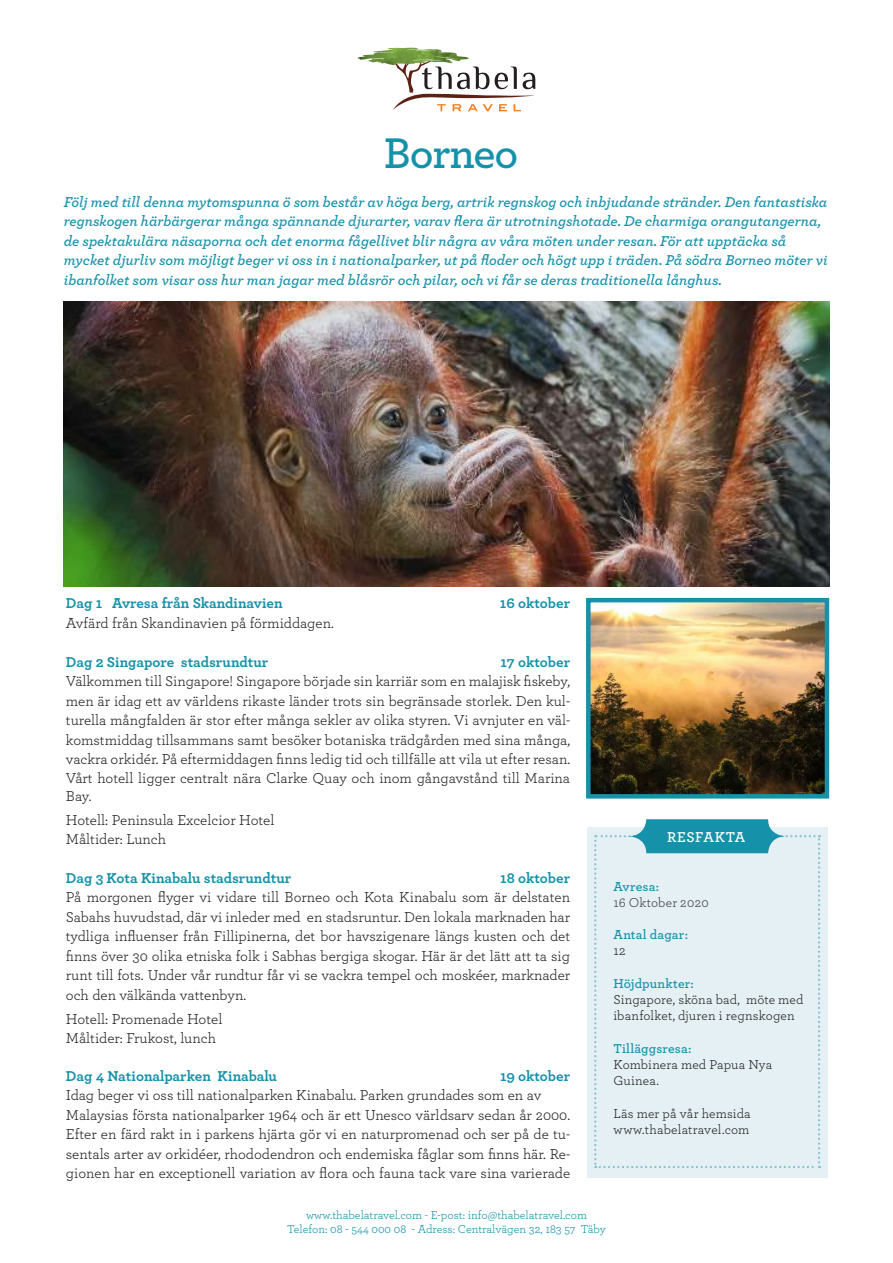
<style>
.page{position:relative;width:893px;height:1263px;background:#fff}
.page>*{position:absolute;margin:0;border:0;box-sizing:border-box;transform-origin:0 0}
.t1{font:600 45px "Archer Pro";letter-spacing:-.025em;color:#1591aa}
.t2{font:15px/19.5px "Archer Pro";color:#231f20}
.t3{font:italic 600 15px/19.5px "Archer Pro";color:#1591aa}
.t4{font:700 15px "Archer Pro";color:#1591aa}
.t5{font:600 15px "Archer Pro";letter-spacing:.04em;color:#fff}
.t6{font:13.5px/16.2px "Archer Pro";letter-spacing:.01em;color:#231f20}
.t7{font:600 13.5px "Archer Pro";letter-spacing:.01em;color:#1591aa}
.t8{font:13.5px "Archer Pro";letter-spacing:.01em;color:#3e3e3f}
.t9{font:12px/14.4px "Archer Pro";color:#1591aa;text-align:center}
</style>
<div class="page">
<img style="left:64px;top:302px;width:765px;height:285px">
<div style="left:587px;top:828px;width:241px;height:350px;background:#e5f0f4"></div>
<svg style="left:594px;top:819px;width:226px;height:349px"></svg>
<img style="left:591px;top:603px;width:233px;height:190px">
<div style="left:586px;top:598px;width:243px;height:200px;border:4px solid #1591aa"></div>
<img style="left:357px;top:48px;width:61px;height:12px">
<svg style="left:365px;top:49px;width:170px;height:62px"></svg>
<h1 class="t1" style="left:384px;top:119px;width:136px">Borneo</h1>
<p class="t3" style="left:64px;top:191px;width:765px">Följ med till denna mytomspunna ö som består av höga berg, artrik regnskog och inbjudande stränder. Den fantastiska regnskogen härbärgerar många spännande djurarter, varav flera är utrotningshotade. De charmiga orangutangerna, de spektakulära näsaporna och det enorma fågellivet blir några av våra möten under resan. För att upptäcka så mycket djurliv som möjligt beger vi oss in i nationalparker, ut på floder och högt upp i träden. På södra Borneo möter vi ibanfolket som visar oss hur man jagar med blåsrör och pilar, och vi får se deras traditionella långhus.</p>
<p class="t4" style="left:66px;top:592px;width:218px">Dag 1 Avresa från Skandinavien</p>
<p class="t4" style="left:500px;top:592px;width:72px">16 oktober</p>
<p class="t2" style="left:66px;top:612px;width:270px">Avfärd från Skandinavien på förmiddagen.</p>
<p class="t4" style="left:66px;top:650px;width:204px">Dag 2 Singapore stadsrundtur</p>
<p class="t4" style="left:500px;top:650px;width:71px">17 oktober</p>
<p class="t2" style="left:66px;top:671px;width:506px;text-align:justify">Välkommen till Singapore! Singapore började sin karriär som en malajisk fiskeby, men är idag ett av världens rikaste länder trots sin begränsade storlek. Den kul&shy;turella mångfalden är stor efter många sekler av olika styren. Vi avnjuter en väl&shy;komstmiddag tillsammans samt besöker botaniska trädgården med sina många, vackra orkidér. På eftermiddagen finns ledig tid och tillfälle att vila ut efter resan.<br>Vårt hotell ligger centralt nära Clarke Quay och inom gångavstånd till Marina Bay.</p>
<p class="t2" style="left:66px;top:810px;width:210px;line-height:18.5px">Hotell: Peninsula Excelcior Hotel<br>Måltider: Lunch</p>
<p class="t4" style="left:66px;top:866px;width:227px">Dag 3 Kota Kinabalu stadsrundtur</p>
<p class="t4" style="left:500px;top:866px;width:71px">18 oktober</p>
<p class="t2" style="left:66px;top:887px;width:506px;text-align:justify">På morgonen flyger vi vidare till Borneo och Kota Kinabalu som är delstaten Sabahs huvudstad, där vi inleder med en stadsruntur. Den lokala marknaden har tydliga influenser från Fillipinerna, det bor havszigenare längs kusten och det finns över 30 olika etniska folk i Sabhas bergiga skogar. Här är det lätt att ta sig runt till fots. Under vår rundtur får vi se vackra tempel och moskéer, marknader och den välkända vattenbyn.</p>
<p class="t2" style="left:66px;top:1008px;width:158px">Hotell: Promenade Hotel<br>Måltider: Frukost, lunch</p>
<p class="t4" style="left:66px;top:1064px;width:213px">Dag 4 Nationalparken Kinabalu</p>
<p class="t4" style="left:500px;top:1064px;width:72px">19 oktober</p>
<p class="t2" style="left:66px;top:1085px;width:506px">Idag beger vi oss till nationalparken Kinabalu. Parken grundades som en av Malaysias första nationalparker 1964 och är ett Unesco världsarv sedan år 2000.<br>Efter en färd rakt in i parkens hjärta gör vi en naturpromenad och ser på de tu&shy;sentals arter av orkidéer, rhododendron och endemiska fåglar som finns här. Re&shy;gionen har en exceptionell variation av flora och fauna tack vare sina varierade</p>
<p class="t9" style="left:287px;top:1207px;width:320px">www.thabelatravel.com - E-post: info@thabelatravel.com<br>Telefon: 08 - 544 000 08 - Adress: Centralvägen 32, 183 57 Täby</p>
<p class="t5" style="left:667px;top:826px;width:80px">RESFAKTA</p>
<p class="t7" style="left:613px;top:876px;width:47px">Avresa:</p>
<p class="t8" style="left:613px;top:893px;width:97px">16 Oktober 2020</p>
<p class="t7" style="left:613px;top:925px;width:76px">Antal dagar:</p>
<p class="t6" style="left:613px;top:942px;width:14px">12</p>
<p class="t7" style="left:613px;top:973px;width:82px">Höjdpunkter:</p>
<p class="t6" style="left:613px;top:991px;width:192px">Singapore, sköna bad, möte med ibanfolket, djuren i regnskogen</p>
<p class="t7" style="left:613px;top:1038px;width:79px">Tilläggsresa:</p>
<p class="t6" style="left:613px;top:1056px;width:161px">Kombinera med Papua Nya<br>Guinea.</p>
<p class="t6" style="left:613px;top:1104px;width:139px">Läs mer på vår hemsida www.thabelatravel.com</p>
</div>
